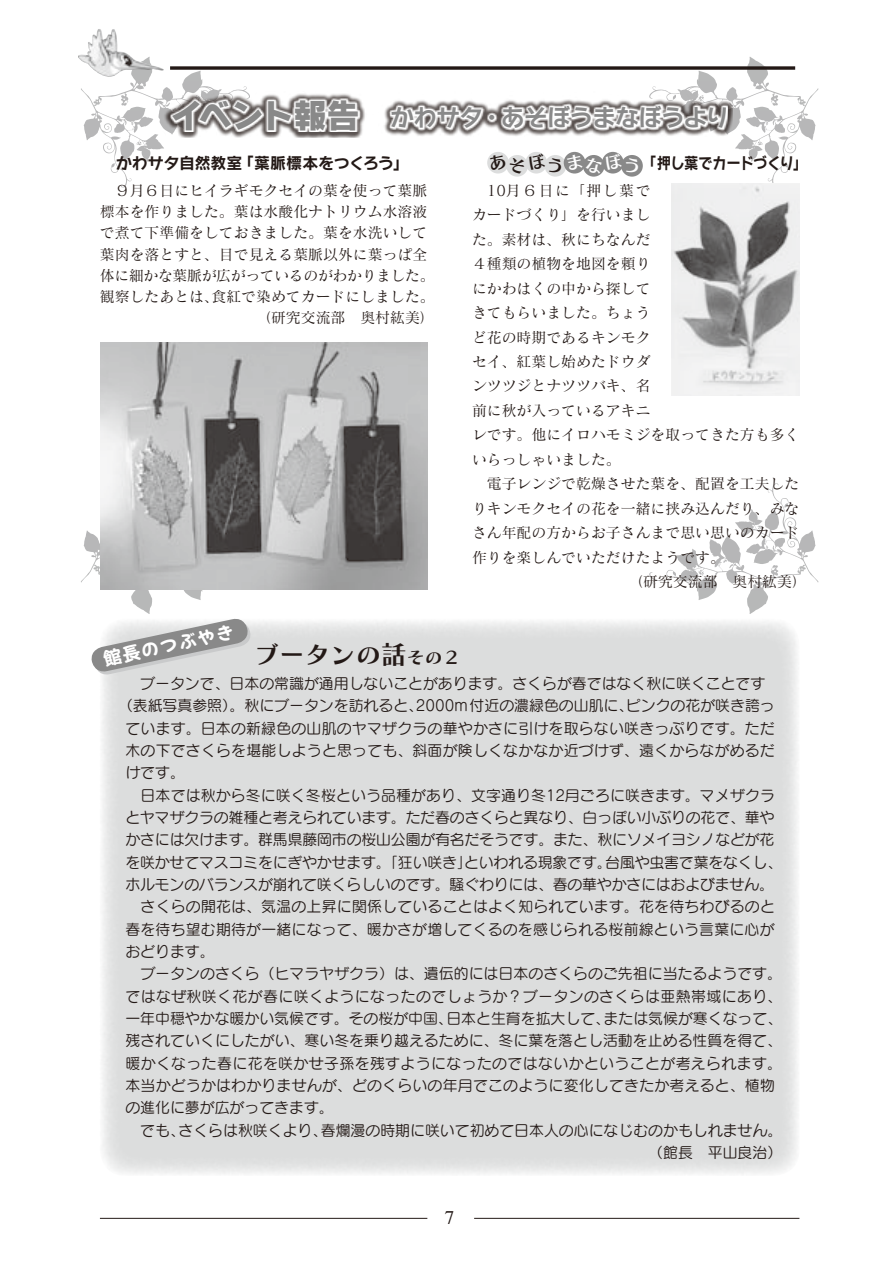
<style>
.page{position:relative;width:893px;height:1263px;background:#fff}
.page>*{position:absolute;margin:0;border:0;box-sizing:border-box;transform-origin:0 0}
.t1{font:25.5px "Chiaro Std B";color:#231916}
.t2{font:23.4px "Rodin Wanpaku Pro B";letter-spacing:-.02em;color:#898989}
.t3{font:19.2px "Pop Joy Std B";color:#fff}
.t4{font:19.2px "Times";color:#231916}
.t5{font:15.9px "Rodin Wanpaku Pro B";letter-spacing:-.02em;color:#231916}
.t6{font:15.9px "Rodin Wanpaku Pro B";letter-spacing:-.045em;color:#231916;scale:.9 1}
.t7{font:14.85px "Seurat Pro M";letter-spacing:.005em;color:#231916}
.t8{font:14.85px "Matisse Pro M";color:#231916}
.t9{font:14.85px "Seurat Pro M";letter-spacing:.03em;color:#231916}
.t10{font:14.85px "Seurat Pro M";letter-spacing:.025em;color:#231916}
.t11{font:14.85px "Matisse Pro M";letter-spacing:-.025em;color:#231916}
.t12{font:14.85px "Matisse Pro M";letter-spacing:.105em;color:#231916}
.s1{font-family:"Rodin Wanpaku Pro EB";font-size:33.45px}
.s2{font-size:17.85px}
</style>
<div class="page">
<svg style="left:81px;top:75px;width:109px;height:112px"></svg>
<svg style="left:196px;top:79px;width:51px;height:12px"></svg>
<svg style="left:652px;top:58px;width:164px;height:129px"></svg>
<svg style="left:649px;top:483px;width:155px;height:109px"></svg>
<hr style="left:100px;top:1218px;width:327px;height:1px;background:#231916">
<hr style="left:474px;top:1218px;width:325px;height:1px;background:#231916">
<img style="left:78px;top:29px;width:87px;height:49px">
<svg style="left:170px;top:66px;width:625px;height:4px;background:#423a37"></svg>
<div style="left:100px;top:618px;width:699px;height:558px;background:#dcdddd;border-radius:26px"></div>
<img style="left:100px;top:342px;width:327px;height:248px">
<img style="left:672px;top:183px;width:127px;height:213px">
<svg style="left:89px;top:483px;width:164px;height:194px"></svg>
<div style="left:162px;top:91px;width:571px;height:47px;background:#231916;opacity:.75"></div>
<svg style="left:170px;top:98px;width:558px;height:34px"></svg>
<svg style="left:487px;top:152px;width:22px;height:22px"></svg>
<div style="left:525px;top:152px;width:22px;height:22px;background:#dcdddd;border-radius:50%"></div>
<svg style="left:506px;top:155px;width:22px;height:22px"></svg>
<svg style="left:545px;top:155px;width:21px;height:22px"></svg>
<svg style="left:583px;top:155px;width:21px;height:22px"></svg>
<svg style="left:621px;top:155px;width:22px;height:22px"></svg>
<svg style="left:489px;top:153px;width:151px;height:22px"></svg>
<h2 class="t2" style="left:170px;top:101px;width:560px"><span class="s1">イベント報告</span> かわサタ・あそぼうまなぼうより</h2>
<p class="t5" style="left:100px;top:153px;width:310px">　かわサタ自然教室「葉脈標本をつくろう」</p>
<p class="t6" style="left:642px;top:153px;width:185px">「押し葉でカードづくり」</p>
<p class="t8" style="left:100px;top:181px;width:329px">　９月６日にヒイラギモクセイの葉を使って葉脈</p>
<p class="t8" style="left:100px;top:202px;width:329px">標本を作りました。葉は水酸化ナトリウム水溶液</p>
<p class="t8" style="left:100px;top:223px;width:329px">で煮て下準備をしておきました。葉を水洗いして</p>
<p class="t8" style="left:100px;top:245px;width:329px">葉肉を落とすと、目で見える葉脈以外に葉っぱ全</p>
<p class="t11" style="left:100px;top:266px;width:336px">体に細かな葉脈が広がっているのがわかりました。</p>
<p class="t8" style="left:100px;top:287px;width:336px">観察したあとは、食紅で染めてカードにしました。</p>
<p class="t8" style="left:256px;top:309px;width:180px">（研究交流部　奥村紘美）</p>
<p class="t12" style="left:472px;top:181px;width:180px">　10月６日に「押し葉で</p>
<p class="t8" style="left:472px;top:205px;width:180px">カードづくり」を行いまし</p>
<p class="t8" style="left:472px;top:230px;width:180px">た。素材は、秋にちなんだ</p>
<p class="t8" style="left:472px;top:254px;width:180px">４種類の植物を地図を頼り</p>
<p class="t8" style="left:472px;top:279px;width:180px">にかわはくの中から探して</p>
<p class="t8" style="left:472px;top:303px;width:180px">きてもらいました。ちょう</p>
<p class="t8" style="left:472px;top:328px;width:180px">ど花の時期であるキンモク</p>
<p class="t8" style="left:472px;top:352px;width:180px">セイ、紅葉し始めたドウダ</p>
<p class="t8" style="left:472px;top:377px;width:180px">ンツツジとナツツバキ、名</p>
<p class="t8" style="left:472px;top:401px;width:180px">前に秋が入っているアキニ</p>
<p class="t8" style="left:472px;top:425px;width:329px">レです。他にイロハモミジを取ってきた方も多く</p>
<p class="t8" style="left:472px;top:450px;width:150px">いらっしゃいました。</p>
<p class="t8" style="left:472px;top:474px;width:329px">　電子レンジで乾燥させた葉を、配置を工夫した</p>
<p class="t8" style="left:472px;top:499px;width:329px">りキンモクセイの花を一緒に挟み込んだり、みな</p>
<p class="t8" style="left:472px;top:523px;width:329px">さん年配の方からお子さんまで思い思いのカード</p>
<p class="t8" style="left:472px;top:548px;width:254px">作りを楽しんでいただけたようです。</p>
<p class="t8" style="left:628px;top:572px;width:180px">（研究交流部　奥村紘美）</p>
<p class="t3" style="left:101px;top:647px;width:135px;rotate:-12deg">館長のつぶやき</p>
<h1 class="t1" style="left:254px;top:638px;width:208px">ブータンの話<span class="s2">その２</span></h1>
<p class="t7" style="left:125px;top:674px;width:641px">　ブータンで、日本の常識が通用しないことがあります。さくらが春ではなく秋に咲くことです</p>
<p class="t7" style="left:118px;top:696px;width:658px">（表紙写真参照）。秋にブータンを訪れると、2000m付近の濃緑色の山肌に、ピンクの花が咲き誇っ</p>
<p class="t7" style="left:125px;top:718px;width:651px">ています。日本の新緑色の山肌のヤマザクラの華やかさに引けを取らない咲きっぷりです。ただ</p>
<p class="t7" style="left:125px;top:741px;width:651px">木の下でさくらを堪能しようと思っても、斜面が険しくなかなか近づけず、遠くからながめるだ</p>
<p class="t7" style="left:125px;top:763px;width:61px">けです。</p>
<p class="t7" style="left:125px;top:785px;width:651px">　日本では秋から冬に咲く冬桜という品種があり、文字通り冬12月ごろに咲きます。マメザクラ</p>
<p class="t7" style="left:125px;top:808px;width:651px">とヤマザクラの雑種と考えられています。ただ春のさくらと異なり、白っぽい小ぶりの花で、華や</p>
<p class="t7" style="left:125px;top:830px;width:651px">かさには欠けます。群馬県藤岡市の桜山公園が有名だそうです。また、秋にソメイヨシノなどが花</p>
<p class="t7" style="left:125px;top:852px;width:658px">を咲かせてマスコミをにぎやかせます。「狂い咲き」といわれる現象です。台風や虫害で葉をなくし、</p>
<p class="t7" style="left:125px;top:875px;width:650px">ホルモンのバランスが崩れて咲くらしいのです。騒ぐわりには、春の華やかさにはおよびません。</p>
<p class="t7" style="left:125px;top:897px;width:651px">　さくらの開花は、気温の上昇に関係していることはよく知られています。花を待ちわびるのと</p>
<p class="t7" style="left:125px;top:919px;width:651px">春を待ち望む期待が一緒になって、暖かさが増してくるのを感じられる桜前線という言葉に心が</p>
<p class="t7" style="left:125px;top:942px;width:91px">おどります。</p>
<p class="t7" style="left:125px;top:964px;width:658px">　ブータンのさくら（ヒマラヤザクラ）は、遺伝的には日本のさくらのご先祖に当たるようです。</p>
<p class="t9" style="left:125px;top:986px;width:658px">ではなぜ秋咲く花が春に咲くようになったのでしょうか？ブータンのさくらは亜熱帯域にあり、</p>
<p class="t7" style="left:125px;top:1009px;width:658px">一年中穏やかな暖かい気候です。その桜が中国、日本と生育を拡大して、または気候が寒くなって、</p>
<p class="t7" style="left:125px;top:1031px;width:658px">残されていくにしたがい、寒い冬を乗り越えるために、冬に葉を落とし活動を止める性質を得て、</p>
<p class="t10" style="left:125px;top:1053px;width:658px">暖かくなった春に花を咲かせ子孫を残すようになったのではないかということが考えられます。</p>
<p class="t7" style="left:125px;top:1076px;width:651px">本当かどうかはわかりませんが、どのくらいの年月でこのように変化してきたか考えると、植物</p>
<p class="t7" style="left:125px;top:1098px;width:210px">の進化に夢が広がってきます。</p>
<p class="t7" style="left:125px;top:1120px;width:658px">　でも、さくらは秋咲くより、春爛漫の時期に咲いて初めて日本人の心になじむのかもしれません。</p>
<p class="t4" style="left:445px;top:1199px;width:11px">7</p>
</div>
